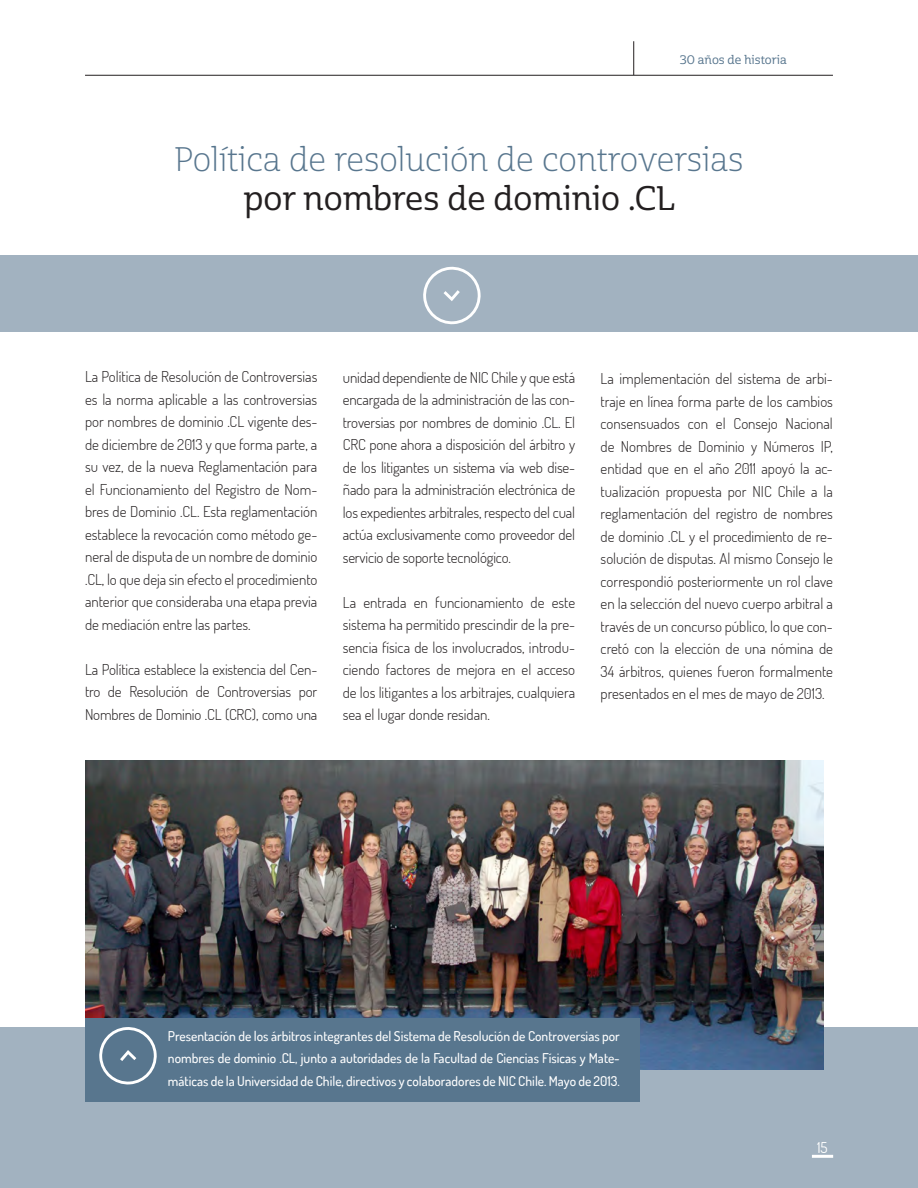
<style>
.page{position:relative;width:918px;height:1188px;background:#fff}
.page>*{position:absolute;margin:0;border:0;box-sizing:border-box;transform-origin:0 0}
.TITULO_1{font:33px "Cabrito Semi Nor Lig";color:#58768e}
.TITULO_1-2{font:33px "Cabrito Semi Nor Med";color:#231f20}
.texto_general{font:300 15px/22.5px "Dosis";color:#231f20;text-align:justify}
.texto_general-2{font:15px "Dosis";color:#fff}
.texto_general-3{font:500 13.5px/22.5px "Dosis";color:#fff;text-align:justify}
.t1{font:12px "Cabrito Semi Nor Med";color:#58768e}
</style>
<div class="page">
<hr style="left:85px;top:75px;width:748px;height:1px;background:#231f20">
<hr style="left:633px;top:41px;width:1px;height:34px;background:#231f20">
<div style="left:0;top:1027px;width:918px;height:161px;background:#a2b2c0"></div>
<img style="left:85px;top:761px;width:739px;height:308px">
<div style="left:85px;top:1019px;width:554px;height:83px;background:#58768e"></div>
<svg style="left:99px;top:1027px;width:58px;height:58px"></svg>
<div style="left:0;top:255px;width:918px;height:77px;background:#a2b2c0"></div>
<svg style="left:423px;top:267px;width:58px;height:57px"></svg>
<hr style="left:812px;top:1155px;width:21px;height:3px;background:#fff">
<p class="t1" style="left:680px;top:53px;width:108px">30 años de historia</p>
<p class="TITULO_1" style="left:174px;top:139px;width:571px">Política de resolución de controversias</p>
<p class="TITULO_1-2" style="left:243px;top:179px;width:433px">por nombres de dominio .CL</p>
<p class="texto_general" style="left:85px;top:365px;width:234px">La Política de Resolución de Controversias es la norma aplicable a las controversias por nombres de dominio .CL vigente des&shy;de diciembre de 2013 y que forma parte, a su vez, de la nueva Reglamentación para el Funcionamiento del Registro de Nom&shy;bres de Dominio .CL. Esta reglamentación establece la revocación como método ge&shy;neral de disputa de un nombre de dominio .CL, lo que deja sin efecto el procedimiento anterior que consideraba una etapa previa de mediación entre las partes.</p>
<p class="texto_general" style="left:85px;top:657px;width:234px">La Política establece la existencia del Cen&shy;tro de Resolución de Controversias por Nombres de Dominio .CL (CRC), como una</p>
<p class="texto_general" style="left:343px;top:365px;width:234px">unidad dependiente de NIC Chile y que está encargada de la administración de las con&shy;troversias por nombres de dominio .CL. El CRC pone ahora a disposición del árbitro y de los litigantes un sistema vía web dise&shy;ñado para la administración electrónica de los expedientes arbitrales, respecto del cual actúa exclusivamente como proveedor del servicio de soporte tecnológico.</p>
<p class="texto_general" style="left:343px;top:590px;width:234px">La entrada en funcionamiento de este sistema ha permitido prescindir de la pre&shy;sencia física de los involucrados, introdu&shy;ciendo factores de mejora en el acceso de los litigantes a los arbitrajes, cualquiera sea el lugar donde residan.</p>
<p class="texto_general" style="left:601px;top:367px;width:234px">La implementación del sistema de arbi&shy;traje en línea forma parte de los cambios consensuados con el Consejo Nacional de Nombres de Dominio y Números IP, entidad que en el año 2011 apoyó la ac&shy;tualización propuesta por NIC Chile a la reglamentación del registro de nombres de dominio .CL y el procedimiento de re&shy;solución de disputas. Al mismo Consejo le correspondió posteriormente un rol clave en la selección del nuevo cuerpo arbitral a través de un concurso público, lo que con&shy;cretó con la elección de una nómina de 34 árbitros, quienes fueron formalmente presentados en el mes de mayo de 2013.</p>
<p class="texto_general-3" style="left:168px;top:1024px;width:453px">Presentación de los árbitros integrantes del Sistema de Resolución de Controversias por nombres de dominio .CL, junto a autoridades de la Facultad de Ciencias Físicas y Mate&shy;máticas de la Universidad de Chile, directivos y colaboradores de NIC Chile. Mayo de 2013.</p>
<p class="texto_general-2" style="left:817px;top:1137px;width:12px">15</p>
</div>
